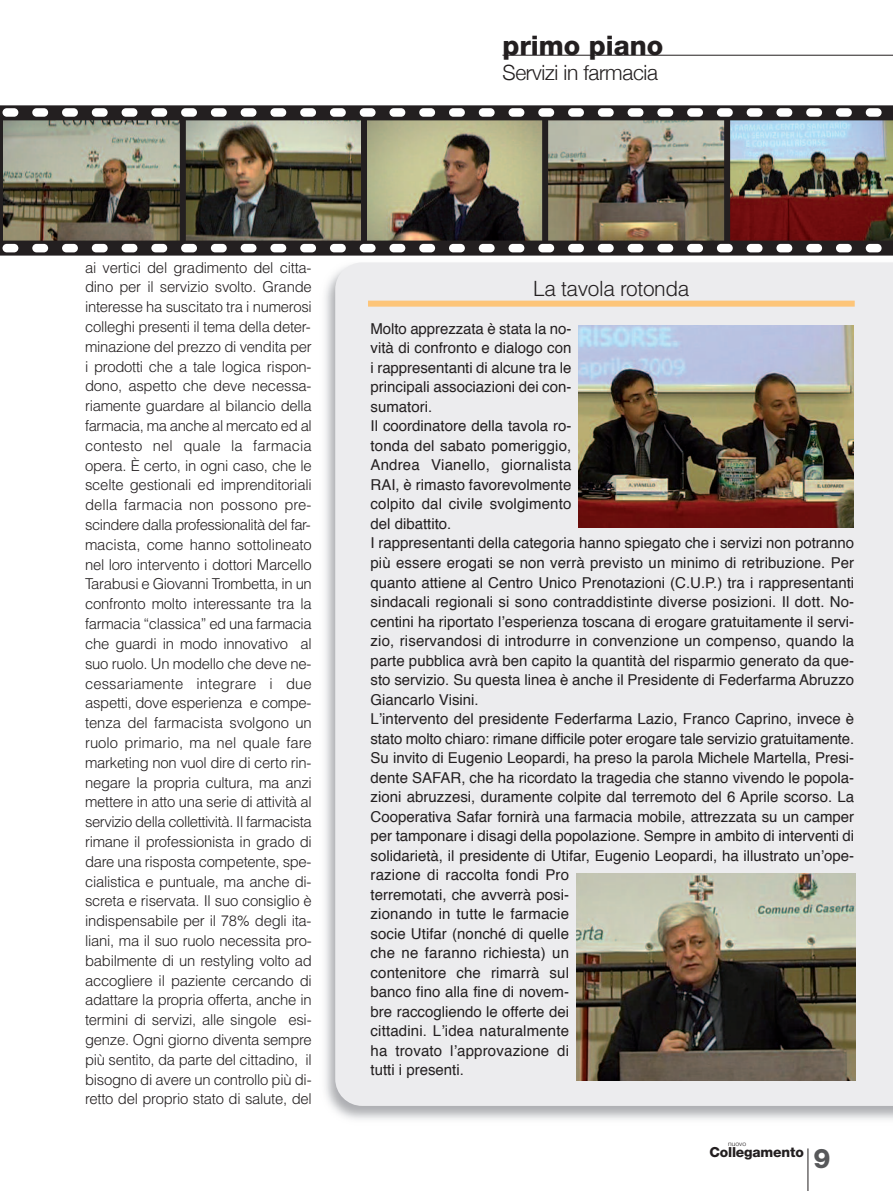
<style>
.page{position:relative;width:893px;height:1191px;background:#fff}
.page>*{position:absolute;margin:0;border:0;box-sizing:border-box;transform-origin:0 0}
.t1{font:800 27px "Helvetica Neue";color:#231f20}
.t2{font:800 27px "Helvetica Neue";color:#57585a}
.t3{font:300 21px "Helvetica Neue";letter-spacing:-.015em;color:#231f20}
.t4{font:300 21px "Helvetica";letter-spacing:-.02em;color:#231f20}
.t5{font:15px/19.5px "Helvetica";color:#231f20}
.t6{font:300 15px/19.8px "Helvetica";letter-spacing:-.02em;color:#231f20;text-align:justify}
.t7{font:800 13.8px "Helvetica Neue";letter-spacing:-.01em;color:#231f20}
.t8{font:300 6.45px "Helvetica Neue";letter-spacing:.015em;color:#231f20}
</style>
<div class="page">
<hr style="left:502px;top:55px;width:391px;height:1px;background:#231f20">
<div style="left:335px;top:262px;width:558px;height:844px;background:#ececee"></div>
<div style="left:368px;top:301px;width:487px;height:6px;background:#fdc579"></div>
<hr style="left:807px;top:1148px;width:1px;height:43px;background:#231f20">
<img style="left:579px;top:325px;width:274px;height:203px">
<img style="left:576px;top:873px;width:280px;height:207px">
<img style="left:3px;top:120px;width:890px;height:120px">
<img style="left:186px;top:120px;width:175px;height:120px">
<div style="left:0;top:105px;width:893px;height:15px;background:#231f20"></div>
<div style="left:0;top:240px;width:893px;height:15px;background:#231f20"></div>
<hr style="left:0;top:111px;width:3px;height:139px;background:#231f20">
<div style="left:180px;top:109px;width:6px;height:140px;background:#231f20"></div>
<div style="left:361px;top:109px;width:6px;height:140px;background:#231f20"></div>
<div style="left:542px;top:109px;width:6px;height:140px;background:#231f20"></div>
<div style="left:724px;top:112px;width:6px;height:139px;background:#231f20"></div>
<div style="left:3px;top:244px;width:15px;height:8px;background:#fff;border-radius:4px"></div>
<div style="left:3px;top:108px;width:15px;height:9px;background:#fff;border-radius:4px"></div>
<div style="left:32px;top:244px;width:16px;height:8px;background:#fff;border-radius:4px"></div>
<div style="left:32px;top:108px;width:16px;height:9px;background:#fff;border-radius:4px"></div>
<div style="left:62px;top:244px;width:16px;height:8px;background:#fff;border-radius:4px"></div>
<div style="left:62px;top:108px;width:16px;height:9px;background:#fff;border-radius:4px"></div>
<div style="left:92px;top:244px;width:16px;height:8px;background:#fff;border-radius:4px"></div>
<div style="left:92px;top:108px;width:16px;height:9px;background:#fff;border-radius:4px"></div>
<div style="left:122px;top:244px;width:15px;height:8px;background:#fff;border-radius:4px"></div>
<div style="left:122px;top:108px;width:15px;height:9px;background:#fff;border-radius:4px"></div>
<div style="left:151px;top:244px;width:16px;height:8px;background:#fff;border-radius:4px"></div>
<div style="left:151px;top:108px;width:16px;height:9px;background:#fff;border-radius:4px"></div>
<div style="left:181px;top:244px;width:16px;height:8px;background:#fff;border-radius:4px"></div>
<div style="left:181px;top:108px;width:16px;height:9px;background:#fff;border-radius:4px"></div>
<div style="left:211px;top:244px;width:16px;height:8px;background:#fff;border-radius:4px"></div>
<div style="left:211px;top:108px;width:16px;height:9px;background:#fff;border-radius:4px"></div>
<div style="left:241px;top:244px;width:15px;height:8px;background:#fff;border-radius:4px"></div>
<div style="left:241px;top:108px;width:15px;height:9px;background:#fff;border-radius:4px"></div>
<div style="left:270px;top:244px;width:16px;height:8px;background:#fff;border-radius:4px"></div>
<div style="left:270px;top:108px;width:16px;height:9px;background:#fff;border-radius:4px"></div>
<div style="left:300px;top:244px;width:16px;height:8px;background:#fff;border-radius:4px"></div>
<div style="left:300px;top:108px;width:16px;height:9px;background:#fff;border-radius:4px"></div>
<div style="left:330px;top:244px;width:16px;height:8px;background:#fff;border-radius:4px"></div>
<div style="left:330px;top:108px;width:16px;height:9px;background:#fff;border-radius:4px"></div>
<div style="left:360px;top:244px;width:16px;height:8px;background:#fff;border-radius:4px"></div>
<div style="left:360px;top:108px;width:16px;height:9px;background:#fff;border-radius:4px"></div>
<div style="left:389px;top:244px;width:16px;height:8px;background:#fff;border-radius:4px"></div>
<div style="left:389px;top:108px;width:16px;height:9px;background:#fff;border-radius:4px"></div>
<div style="left:419px;top:244px;width:16px;height:8px;background:#fff;border-radius:4px"></div>
<div style="left:419px;top:108px;width:16px;height:9px;background:#fff;border-radius:4px"></div>
<div style="left:449px;top:244px;width:16px;height:8px;background:#fff;border-radius:4px"></div>
<div style="left:449px;top:108px;width:16px;height:9px;background:#fff;border-radius:4px"></div>
<div style="left:479px;top:244px;width:16px;height:8px;background:#fff;border-radius:4px"></div>
<div style="left:479px;top:108px;width:16px;height:9px;background:#fff;border-radius:4px"></div>
<div style="left:509px;top:244px;width:15px;height:8px;background:#fff;border-radius:4px"></div>
<div style="left:509px;top:108px;width:15px;height:9px;background:#fff;border-radius:4px"></div>
<div style="left:538px;top:244px;width:16px;height:8px;background:#fff;border-radius:4px"></div>
<div style="left:538px;top:108px;width:16px;height:9px;background:#fff;border-radius:4px"></div>
<div style="left:568px;top:244px;width:16px;height:8px;background:#fff;border-radius:4px"></div>
<div style="left:568px;top:108px;width:16px;height:9px;background:#fff;border-radius:4px"></div>
<div style="left:598px;top:244px;width:16px;height:8px;background:#fff;border-radius:4px"></div>
<div style="left:598px;top:108px;width:16px;height:9px;background:#fff;border-radius:4px"></div>
<div style="left:628px;top:244px;width:15px;height:8px;background:#fff;border-radius:4px"></div>
<div style="left:628px;top:108px;width:15px;height:9px;background:#fff;border-radius:4px"></div>
<div style="left:657px;top:244px;width:16px;height:8px;background:#fff;border-radius:4px"></div>
<div style="left:657px;top:108px;width:16px;height:9px;background:#fff;border-radius:4px"></div>
<div style="left:687px;top:244px;width:16px;height:8px;background:#fff;border-radius:4px"></div>
<div style="left:687px;top:108px;width:16px;height:9px;background:#fff;border-radius:4px"></div>
<div style="left:717px;top:244px;width:16px;height:8px;background:#fff;border-radius:4px"></div>
<div style="left:717px;top:108px;width:16px;height:9px;background:#fff;border-radius:4px"></div>
<div style="left:747px;top:244px;width:15px;height:8px;background:#fff;border-radius:4px"></div>
<div style="left:747px;top:108px;width:15px;height:9px;background:#fff;border-radius:4px"></div>
<div style="left:776px;top:244px;width:16px;height:8px;background:#fff;border-radius:4px"></div>
<div style="left:776px;top:108px;width:16px;height:9px;background:#fff;border-radius:4px"></div>
<div style="left:806px;top:244px;width:16px;height:8px;background:#fff;border-radius:4px"></div>
<div style="left:806px;top:108px;width:16px;height:9px;background:#fff;border-radius:4px"></div>
<div style="left:836px;top:244px;width:16px;height:8px;background:#fff;border-radius:4px"></div>
<div style="left:836px;top:108px;width:16px;height:9px;background:#fff;border-radius:4px"></div>
<div style="left:866px;top:244px;width:16px;height:8px;background:#fff;border-radius:4px"></div>
<div style="left:866px;top:108px;width:16px;height:9px;background:#fff;border-radius:4px"></div>
<h1 class="t1" style="left:502px;top:35px;width:162px">primo piano</h1>
<h2 class="t3" style="left:502px;top:60px;width:157px">Servizi in farmacia</h2>
<p class="t6" style="left:85px;top:257px;width:228px">ai vertici del gradimento del citta&shy;dino per il servizio svolto. Grande interesse ha suscitato tra i numerosi colleghi presenti il tema della deter&shy;minazione del prezzo di vendita per i prodotti che a tale logica rispon&shy;dono, aspetto che deve necessa&shy;riamente guardare al bilancio della farmacia, ma anche al mercato ed al contesto nel quale la farmacia opera. È certo, in ogni caso, che le scelte gestionali ed imprenditoriali della farmacia non possono pre&shy;scindere dalla professionalità del far&shy;macista, come hanno sottolineato nel loro intervento i dottori Marcello Tarabusi e Giovanni Trombetta, in un confronto molto interessante tra la farmacia “classica” ed una farmacia che guardi in modo innovativo al suo ruolo. Un modello che deve ne&shy;cessariamente integrare i due aspetti, dove esperienza e compe&shy;tenza del farmacista svolgono un ruolo primario, ma nel quale fare marketing non vuol dire di certo rin&shy;negare la propria cultura, ma anzi mettere in atto una serie di attività al servizio della collettività. Il farmacista rimane il professionista in grado di dare una risposta competente, spe&shy;cialistica e puntuale, ma anche di&shy;screta e riservata. Il suo consiglio è indispensabile per il 78% degli ita&shy;liani, ma il suo ruolo necessita pro&shy;babilmente di un restyling volto ad accogliere il paziente cercando di adattare la propria offerta, anche in termini di servizi, alle singole esi&shy;genze. Ogni giorno diventa sempre più sentito, da parte del cittadino, il bisogno di avere un controllo più di&shy;retto del proprio stato di salute, del</p>
<h2 class="t4" style="left:533px;top:277px;width:158px">La tavola rotonda</h2>
<p class="t5" style="left:371px;top:320px;width:485px">Molto apprezzata è stata la no-<br>vità di confronto e dialogo con<br>i rappresentanti di alcune tra le<br>principali associazioni dei con-<br>sumatori.<br>Il coordinatore della tavola ro-<br>tonda del sabato pomeriggio,<br>Andrea Vianello, giornalista<br>RAI, è rimasto favorevolmente<br>colpito dal civile svolgimento<br>del dibattito.<br>I rappresentanti della categoria hanno spiegato che i servizi non potranno più essere erogati se non verrà previsto un minimo di retribuzione. Per quanto attiene al Centro Unico Prenotazioni (C.U.P.) tra i rappresentanti sindacali regionali si sono contraddistinte diverse posizioni. Il dott. No&shy;centini ha riportato l’esperienza toscana di erogare gratuitamente il servi&shy;zio, riservandosi di introdurre in convenzione un compenso, quando la parte pubblica avrà ben capito la quantità del risparmio generato da que&shy;sto servizio. Su questa linea è anche il Presidente di Federfarma Abruzzo Giancarlo Visini.<br>L’intervento del presidente Federfarma Lazio, Franco Caprino, invece è stato molto chiaro: rimane difficile poter erogare tale servizio gratuitamente.<br>Su invito di Eugenio Leopardi, ha preso la parola Michele Martella, Presi&shy;dente SAFAR, che ha ricordato la tragedia che stanno vivendo le popola&shy;zioni abruzzesi, duramente colpite dal terremoto del 6 Aprile scorso. La Cooperativa Safar fornirà una farmacia mobile, attrezzata su un camper per tamponare i disagi della popolazione. Sempre in ambito di interventi di solidarietà, il presidente di Utifar, Eugenio Leopardi, ha illustrato un’ope&shy;razione di raccolta fondi Pro<br>terremotati, che avverrà posi-<br>zionando in tutte le farmacie<br>socie Utifar (nonché di quelle<br>che ne faranno richiesta) un<br>contenitore che rimarrà sul<br>banco fino alla fine di novem-<br>bre raccogliendo le offerte dei<br>cittadini. L’idea naturalmente<br>ha trovato l’approvazione di<br>tutti i presenti.</p>
<p class="t8" style="left:728px;top:1140px;width:20px">nuovo</p>
<p class="t7" style="left:709px;top:1146px;width:96px">Collegamento</p>
<h1 class="t2" style="left:813px;top:1148px;width:19px">9</h1>
</div>
